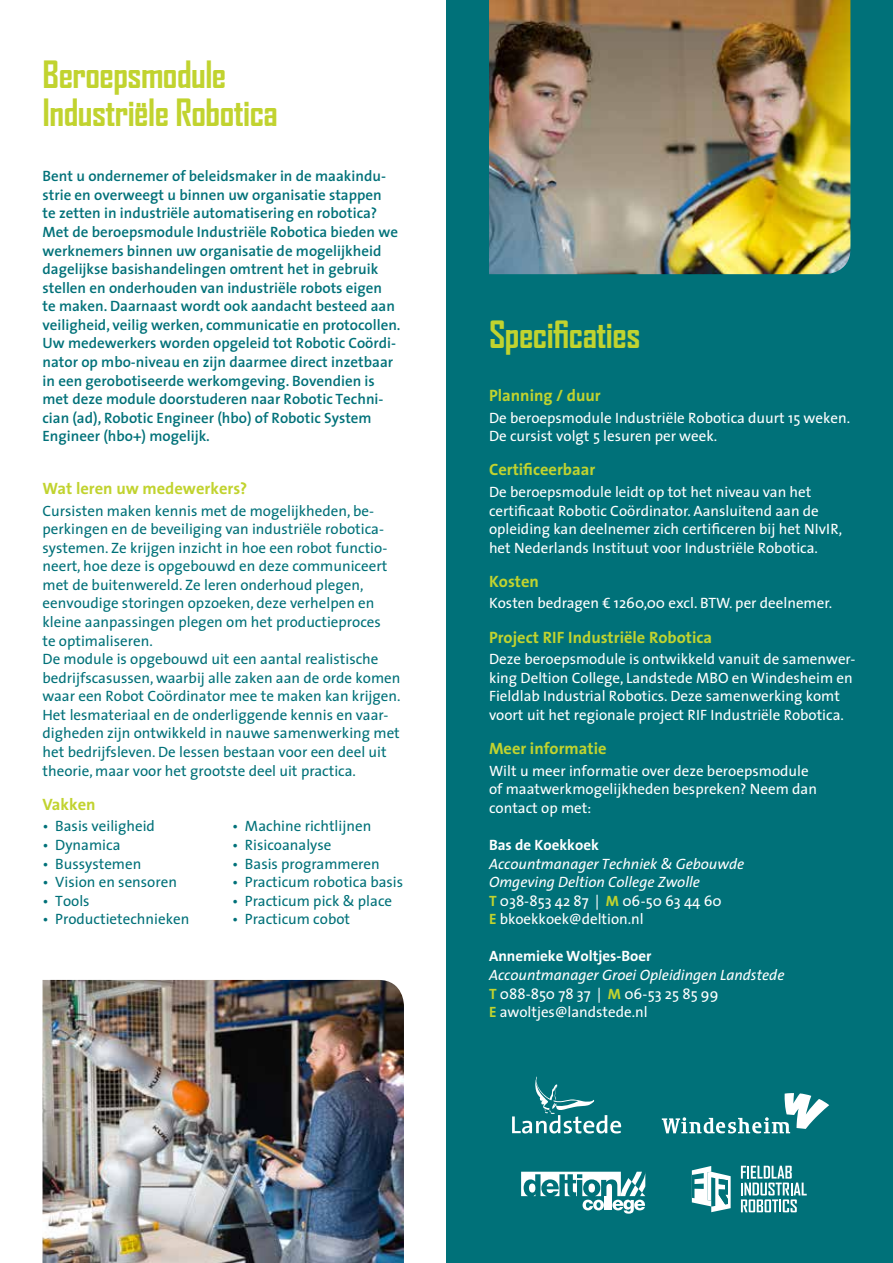
<style>
.page{position:relative;width:893px;height:1263px;background:#fff}
.page>*{position:absolute;margin:0;border:0;box-sizing:border-box;transform-origin:0 0}
.t1{font:700 36px/37.2px "Agency FB";letter-spacing:-.015em;color:#c1d32f}
.t2{font:700 16.5px "The Sans";color:#c1d32f}
.t3{font:15px/18.6px "The Sans";color:#007179}
.t4{font:15px/18.6px "The Sans";color:#fff}
.t5{font:600 15px/18.6px "The Sans";color:#007179}
.t6{font:italic 15px/18.6px "The Sans";color:#fff}
.t7{font:700 15px "The Sans";color:#fff}
.s1{font-weight:700;font-style:normal;color:#c1d32f}
.s2{font-style:normal}
.s3{font-style:italic}
.s4{font-weight:700;color:#c1d32f}
</style>
<div class="page">
<div style="left:446px;top:0;width:447px;height:1263px;background:#007179"></div>
<img style="left:489px;top:0;width:361px;height:274px">
<img style="left:43px;top:980px;width:361px;height:283px">
<svg style="left:662px;top:1093px;width:167px;height:40px"></svg>
<svg style="left:512px;top:1076px;width:109px;height:57px"></svg>
<svg style="left:521px;top:1172px;width:124px;height:42px"></svg>
<svg style="left:741px;top:1166px;width:66px;height:46px"></svg>
<svg style="left:692px;top:1166px;width:39px;height:46px"></svg>
<h1 class="t1" style="left:43px;top:56px;width:237px">Beroepsmodule<br>Industriële Robotica</h1>
<p class="t5" style="left:43px;top:167px;width:360px">Bent u ondernemer of beleidsmaker in de maakindu&shy;strie en overweegt u binnen uw organisatie stappen<br>te zetten in industriële automatisering en robotica?<br>Met de beroepsmodule Industriële Robotica bieden we werknemers binnen uw organisatie de mogelijkheid dagelijkse basishandelingen omtrent het in gebruik stellen en onderhouden van industriële robots eigen<br>te maken. Daarnaast wordt ook aandacht besteed aan veiligheid, veilig werken, communicatie en protocollen.<br>Uw medewerkers worden opgeleid tot Robotic Coördi&shy;nator op mbo-niveau en zijn daarmee direct inzetbaar in een gerobotiseerde werkomgeving. Bovendien is met deze module doorstuderen naar Robotic Techni&shy;cian (ad), Robotic Engineer (hbo) of Robotic System Engineer (hbo+) mogelijk.</p>
<p class="t2" style="left:43px;top:475px;width:206px">Wat leren uw medewerkers?</p>
<p class="t3" style="left:43px;top:501px;width:360px">Cursisten maken kennis met de mogelijkheden, be&shy;perkingen en de beveiliging van industriële robotica&shy;systemen. Ze krijgen inzicht in hoe een robot functio&shy;neert, hoe deze is opgebouwd en deze communiceert met de buitenwereld. Ze leren onderhoud plegen, eenvoudige storingen opzoeken, deze verhelpen en kleine aanpassingen plegen om het productieproces<br>te optimaliseren.<br>De module is opgebouwd uit een aantal realistische bedrijfscasussen, waarbij alle zaken aan de orde komen waar een Robot Coördinator mee te maken kan krijgen.<br>Het lesmateriaal en de onderliggende kennis en vaar&shy;digheden zijn ontwikkeld in nauwe samenwerking met het bedrijfsleven. De lessen bestaan voor een deel uit theorie, maar voor het grootste deel uit practica.</p>
<p class="t2" style="left:43px;top:790px;width:55px">Vakken</p>
<p class="t3" style="left:43px;top:816px;width:114px">• Basis veiligheid</p>
<p class="t3" style="left:43px;top:835px;width:79px">• Dynamica</p>
<p class="t3" style="left:43px;top:854px;width:100px">• Bussystemen</p>
<p class="t3" style="left:43px;top:872px;width:136px">• Vision en sensoren</p>
<p class="t3" style="left:43px;top:891px;width:49px">• Tools</p>
<p class="t3" style="left:43px;top:909px;width:148px">• Productietechnieken</p>
<p class="t3" style="left:232px;top:816px;width:141px">• Machine richtlijnen</p>
<p class="t3" style="left:232px;top:835px;width:101px">• Risicoanalyse</p>
<p class="t3" style="left:232px;top:854px;width:149px">• Basis programmeren</p>
<p class="t3" style="left:232px;top:872px;width:172px">• Practicum robotica basis</p>
<p class="t3" style="left:232px;top:891px;width:161px">• Practicum pick &amp; place</p>
<p class="t3" style="left:232px;top:909px;width:119px">• Practicum cobot</p>
<h1 class="t1" style="left:489px;top:315px;width:153px">Specificaties</h1>
<p class="t2" style="left:489px;top:382px;width:113px">Planning / duur</p>
<p class="t4" style="left:489px;top:408px;width:363px">De beroepsmodule Industriële Robotica duurt 15 weken.<br>De cursist volgt 5 lesuren per week.</p>
<p class="t2" style="left:489px;top:456px;width:108px">Certificeerbaar</p>
<p class="t4" style="left:489px;top:482px;width:355px">De beroepsmodule leidt op tot het niveau van het certificaat Robotic Coördinator. Aansluitend aan de opleiding kan deelnemer zich certificeren bij het NIvIR, het Nederlands Instituut voor Industriële Robotica.</p>
<p class="t2" style="left:489px;top:567px;width:51px">Kosten</p>
<p class="t4" style="left:489px;top:594px;width:345px">Kosten bedragen € 1260,00 excl. BTW. per deelnemer.</p>
<p class="t2" style="left:489px;top:623px;width:225px">Project RIF Industriële Robotica</p>
<p class="t4" style="left:489px;top:649px;width:368px">Deze beroepsmodule is ontwikkeld vanuit de samenwer&shy;king Deltion College, Landstede MBO en Windesheim en Fieldlab Industrial Robotics. Deze samenwerking komt voort uit het regionale project RIF Industriële Robotica.</p>
<p class="t2" style="left:489px;top:735px;width:119px">Meer informatie</p>
<p class="t4" style="left:489px;top:761px;width:329px">Wilt u meer informatie over deze beroepsmodule of maatwerkmogelijkheden bespreken? Neem dan contact op met:</p>
<p class="t7" style="left:489px;top:832px;width:111px">Bas de Koekkoek</p>
<p class="t6" style="left:489px;top:854px;width:257px">Accountmanager Techniek &amp; Gebouwde<br>Omgeving Deltion College Zwolle<br><span class="s1">T</span> <span class="s2">038-853 42 87 |</span> <span class="s1">M</span> <span class="s2">06-50 63 44 60<br></span><span class="s1">E</span> <span class="s2">bkoekkoek@deltion.nl</span></p>
<p class="t7" style="left:489px;top:944px;width:164px">Annemieke Woltjes-Boer</p>
<p class="t4" style="left:489px;top:965px;width:297px"><span class="s3">Accountmanager Groei Opleidingen Landstede<br></span><span class="s4">T</span> 088-850 78 37 | <span class="s4">M</span> 06-53 25 85 99<br><span class="s4">E</span> awoltjes@landstede.nl</p>
</div>
